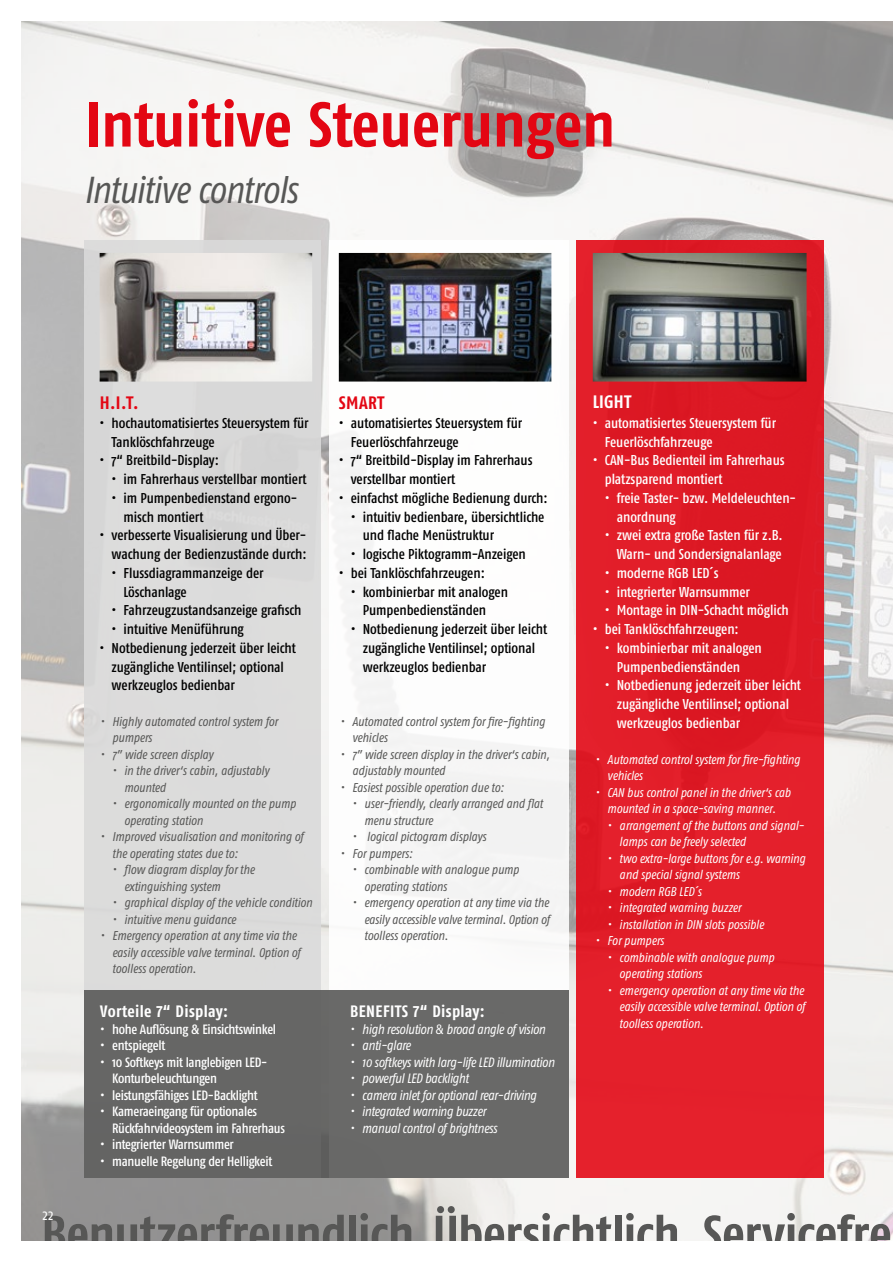
<style>
.page{position:relative;width:893px;height:1263px;background:#fff}
.page>*{position:absolute;margin:0;border:0;box-sizing:border-box;transform-origin:0 0}
.t1{font:700 condensed 63px "Fago Pro";letter-spacing:-.005em;color:#e30613}
.t2{font:700 condensed 51px "Fago Pro";letter-spacing:-.01em;color:#575756}
.t3{font:italic condensed 37.5px "Fago Pro";letter-spacing:-.025em;color:#575756}
.t4{font:700 condensed 18px "Fago Pro";letter-spacing:.025em;color:#e30613}
.t5{font:700 condensed 18px "Fago Pro";letter-spacing:.01em;color:#fff}
.t6{font:700 condensed 16.5px "Fago Pro";letter-spacing:.02em;color:#fff}
.t7{font:condensed 15px "Fago Pro";color:#fff}
.t8{font:500 condensed 14.25px/18.8px "Fago Pro";letter-spacing:-.005em;color:#000}
.t9{font:500 condensed 14.25px/18.8px "Fago Pro";letter-spacing:-.005em;color:#fff}
.t10{font:500 condensed 13.5px/16.5px "Fago Pro";letter-spacing:-.02em;color:#fff}
.t11{font:italic condensed 13.5px "Fago Pro";letter-spacing:-.02em;color:#fff}
.t12{font:italic condensed 12.75px/16.5px "Fago Pro";letter-spacing:-.005em;color:#575756}
.t13{font:italic condensed 12.75px/16.5px "Fago Pro";letter-spacing:-.01em;color:#fff}
.s1{font-style:normal}
</style>
<div class="page">
<img style="left:21px;top:21px;width:872px;height:1220px">
<div style="left:576px;top:240px;width:247px;height:938px;background:#e31f2a"></div>
<div style="left:330px;top:240px;width:239px;height:938px;background:#fff"></div>
<div style="left:85px;top:240px;width:236px;height:938px;background:#dadada"></div>
<img style="left:339px;top:253px;width:212px;height:129px">
<img style="left:100px;top:253px;width:212px;height:129px">
<img style="left:593px;top:253px;width:214px;height:129px">
<div style="left:85px;top:990px;width:484px;height:188px;background:#676766"></div>
<h1 class="t1" style="left:85px;top:87px;width:532px">Intuitive Steuerungen</h1>
<h3 class="t3" style="left:84px;top:167px;width:215px">Intuitive controls</h3>
<h3 class="t4" style="left:100px;top:392px;width:40px">H.I.T.</h3>
<p class="t8" style="left:112px;top:413px;width:199px;text-indent:-12px">• hochautomatisiertes Steuersystem für<br>Tanklöschfahrzeuge</p>
<p class="t8" style="left:100px;top:451px;width:121px">• 7“ Breitbild-Display:</p>
<p class="t8" style="left:112px;top:470px;width:197px">• im Fahrerhaus verstellbar montiert</p>
<p class="t8" style="left:124px;top:488px;width:175px;text-indent:-12px">• im Pumpenbedienstand ergono&shy;misch montiert</p>
<p class="t8" style="left:100px;top:526px;width:209px;text-align:right">• verbesserte Visualisierung und Über&shy;wachung der Bedienzustände durch:</p>
<p class="t8" style="left:124px;top:563px;width:141px;text-indent:-12px">• Flussdiagrammanzeige der<br>Löschanlage</p>
<p class="t8" style="left:112px;top:601px;width:191px">• Fahrzeugzustandsanzeige grafisch</p>
<p class="t8" style="left:112px;top:620px;width:134px">• intuitive Menüführung</p>
<p class="t8" style="left:112px;top:638px;width:186px;text-indent:-12px">• Notbedienung jederzeit über leicht zugängliche Ventilinsel; optional werkzeuglos bedienbar</p>
<p class="t12" style="left:112px;top:713px;width:167px;text-indent:-12px">• Highly automated control system for pumpers</p>
<p class="t12" style="left:100px;top:746px;width:115px">• 7” wide screen display</p>
<p class="t12" style="left:124px;top:762px;width:146px;text-indent:-12px">• in the driver‘s cabin, adjustably mounted</p>
<p class="t12" style="left:124px;top:795px;width:173px;text-indent:-12px">• ergonomically mounted on the pump operating station</p>
<p class="t12" style="left:112px;top:828px;width:193px;text-indent:-12px">• Improved visualisation and monitoring of the operating states due to:</p>
<p class="t12" style="left:124px;top:861px;width:132px;text-indent:-12px">• flow diagram display for the extinguishing system</p>
<p class="t12" style="left:112px;top:894px;width:202px">• graphical display of the vehicle condition</p>
<p class="t12" style="left:112px;top:911px;width:125px">• intuitive menu guidance</p>
<p class="t12" style="left:112px;top:927px;width:190px;text-indent:-12px">• Emergency operation at any time via the easily accessible valve terminal. Option of toolless operation.</p>
<p class="t6" style="left:100px;top:1002px;width:129px">Vorteile 7“ Display:</p>
<p class="t10" style="left:100px;top:1021px;width:178px">• hohe Auflösung &amp; Einsichtswinkel</p>
<p class="t10" style="left:100px;top:1037px;width:67px">• entspiegelt</p>
<p class="t10" style="left:112px;top:1054px;width:157px;text-indent:-12px">• 10 Softkeys mit langlebigen LED-<br>Konturbeleuchtungen</p>
<p class="t10" style="left:100px;top:1087px;width:159px">• leistungsfähiges LED-Backlight</p>
<p class="t10" style="left:112px;top:1103px;width:174px;text-indent:-12px">• Kameraeingang für optionales<br>Rückfahrvideosystem im Fahrerhaus</p>
<p class="t10" style="left:100px;top:1136px;width:135px">• integrierter Warnsummer</p>
<p class="t10" style="left:100px;top:1153px;width:174px">• manuelle Regelung der Helligkeit</p>
<h3 class="t4" style="left:339px;top:392px;width:47px">SMART</h3>
<p class="t8" style="left:351px;top:413px;width:173px;text-indent:-12px">• automatisiertes Steuersystem für<br>Feuerlöschfahrzeuge</p>
<p class="t8" style="left:351px;top:451px;width:183px;text-indent:-12px">• 7“ Breitbild-Display im Fahrerhaus verstellbar montiert</p>
<p class="t8" style="left:339px;top:488px;width:210px">• einfachst mögliche Bedienung durch:</p>
<p class="t8" style="left:363px;top:507px;width:183px;text-indent:-12px">• intuitiv bedienbare, übersichtliche und flache Menüstruktur</p>
<p class="t8" style="left:351px;top:545px;width:177px">• logische Piktogramm-Anzeigen</p>
<p class="t8" style="left:339px;top:563px;width:148px">• bei Tanklöschfahrzeugen:</p>
<p class="t8" style="left:363px;top:582px;width:147px;text-indent:-12px">• kombinierbar mit analogen<br>Pumpenbedienständen</p>
<p class="t8" style="left:363px;top:620px;width:186px;text-indent:-12px">• Notbedienung jederzeit über leicht zugängliche Ventilinsel; optional werkzeuglos bedienbar</p>
<p class="t12" style="left:352px;top:713px;width:194px;text-indent:-12px">• Automated control system for fire-fighting vehicles</p>
<p class="t12" style="left:352px;top:746px;width:199px;text-indent:-12px">• 7” wide screen display in the driver‘s cabin, adjustably mounted</p>
<p class="t12" style="left:340px;top:779px;width:165px">• Easiest possible operation due to:</p>
<p class="t12" style="left:364px;top:795px;width:180px;text-indent:-12px">• user-friendly, clearly arranged and flat menu structure</p>
<p class="t12" style="left:352px;top:828px;width:136px">• logical pictogram displays</p>
<p class="t12" style="left:340px;top:845px;width:74px">• For pumpers:</p>
<p class="t12" style="left:364px;top:861px;width:156px;text-indent:-12px">• combinable with analogue pump operating stations</p>
<p class="t12" style="left:364px;top:894px;width:187px;text-align:justify;text-indent:-12px">• emergency operation at any time via the easily accessible valve terminal. Option of toolless operation.</p>
<p class="t6" style="left:350px;top:1002px;width:136px">BENEFITS 7“ Display:</p>
<p class="t11" style="left:350px;top:1021px;width:197px">• high resolution <span class="s1">&amp;</span> broad angle of vision</p>
<p class="t11" style="left:350px;top:1038px;width:62px">• anti-glare</p>
<p class="t11" style="left:350px;top:1054px;width:206px">• 10 softkeys with larg-life LED illumination</p>
<p class="t11" style="left:350px;top:1071px;width:120px">• powerful LED backlight</p>
<p class="t11" style="left:350px;top:1087px;width:188px">• camera inlet for optional rear-driving</p>
<p class="t11" style="left:350px;top:1104px;width:138px">• integrated warning buzzer</p>
<p class="t11" style="left:350px;top:1120px;width:149px">• manual control of brightness</p>
<h3 class="t5" style="left:593px;top:391px;width:40px">LIGHT</h3>
<p class="t9" style="left:605px;top:413px;width:173px;text-indent:-12px">• automatisiertes Steuersystem für<br>Feuerlöschfahrzeuge</p>
<p class="t9" style="left:605px;top:451px;width:181px;text-indent:-12px">• CAN-Bus Bedienteil im Fahrerhaus platzsparend montiert</p>
<p class="t9" style="left:617px;top:488px;width:181px;text-indent:-12px">• freie Taster- bzw. Meldeleuchten&shy;anordnung</p>
<p class="t9" style="left:605px;top:526px;width:180px;text-align:right">• zwei extra große Tasten für z.B.<br>Warn- und Sondersignalanlage</p>
<p class="t9" style="left:605px;top:563px;width:115px">• moderne RGB LED´s</p>
<p class="t9" style="left:605px;top:582px;width:147px">• integrierter Warnsummer</p>
<p class="t9" style="left:605px;top:601px;width:185px">• Montage in DIN-Schacht möglich</p>
<p class="t9" style="left:593px;top:620px;width:148px">• bei Tanklöschfahrzeugen:</p>
<p class="t9" style="left:617px;top:638px;width:147px;text-indent:-12px">• kombinierbar mit analogen<br>Pumpenbedienständen</p>
<p class="t9" style="left:617px;top:676px;width:186px;text-indent:-12px">• Notbedienung jederzeit über leicht zugängliche Ventilinsel; optional werkzeuglos bedienbar</p>
<p class="t13" style="left:607px;top:751px;width:194px;text-indent:-12px">• Automated control system for fire-fighting vehicles</p>
<p class="t13" style="left:595px;top:784px;width:197px;text-align:center">• CAN bus control panel in the driver‘s cab mounted in a space-saving manner.</p>
<p class="t13" style="left:619px;top:817px;width:186px;text-indent:-12px">• arrangement of the buttons and signal&shy;lamps can be freely selected</p>
<p class="t13" style="left:619px;top:850px;width:187px;text-indent:-12px">• two extra-large buttons for e.g. warning and special signal systems</p>
<p class="t13" style="left:607px;top:883px;width:96px">• modern RGB LED´s</p>
<p class="t13" style="left:607px;top:900px;width:135px">• integrated warning buzzer</p>
<p class="t13" style="left:607px;top:916px;width:158px">• installation in DIN slots possible</p>
<p class="t13" style="left:595px;top:933px;width:70px">• For pumpers</p>
<p class="t13" style="left:619px;top:949px;width:156px;text-indent:-12px">• combinable with analogue pump operating stations</p>
<p class="t13" style="left:619px;top:982px;width:187px;text-align:justify;text-indent:-12px">• emergency operation at any time via the easily accessible valve terminal. Option of toolless operation.</p>
<h2 class="t2" style="left:41px;top:1203px;width:852px">Benutzerfreundlich Übersichtlich Servicefre</h2>
<p class="t7" style="left:43px;top:1206px;width:12px">22</p>
</div>
